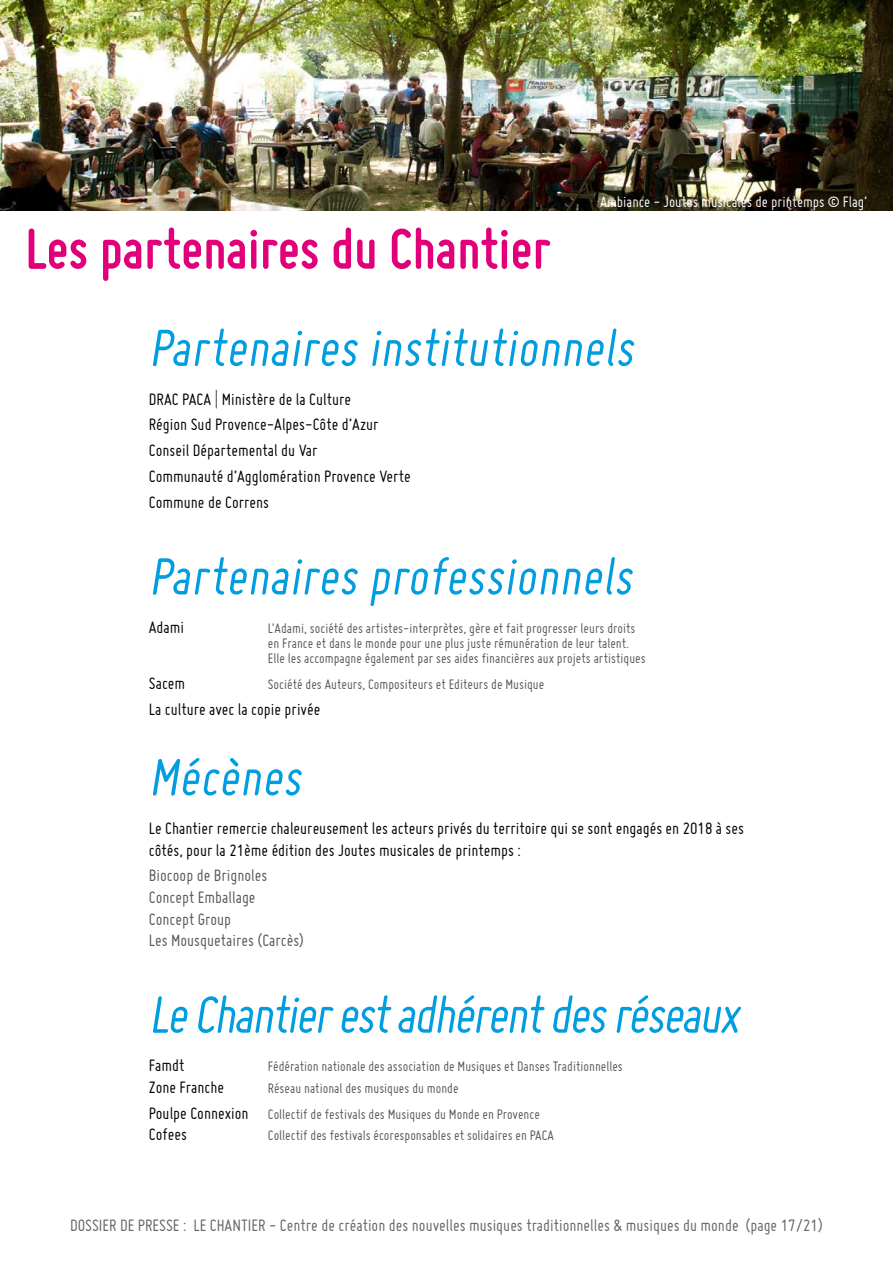
<style>
.page{position:relative;width:893px;height:1263px;background:#fff}
.page>*{position:absolute;margin:0;border:0;box-sizing:border-box;transform-origin:0 0}
.t1{font:700 60px "Miso";color:#e2007a}
.t2{font:italic 57px "Miso";color:#009ee0}
.t3{font:18px/25.8px "Miso";color:#000}
.t4{font:18px "Miso";color:#646567}
.t5{font:18px/21.6px "Miso";color:#58585a}
.t6{font:16.5px "Miso";color:#fff}
.t7{font:15px/15px "Miso";color:#58585a}
.s1{font-weight:300}
.s2{font-size:18px;color:#000}
</style>
<div class="page">
<img style="left:0;top:0;width:893px;height:210px">
<h1 class="t1" style="left:26px;top:215px;width:527px">Les partenaires du Chantier</h1>
<p class="t6" style="left:600px;top:193px;width:269px">Ambiance - Joutes musicales de printemps © Flag’</p>
<h2 class="t2" style="left:149px;top:316px;width:496px">Partenaires institutionnels</h2>
<p class="t3" style="left:149px;top:386px;width:263px">DRAC PACA <span class="s1">|</span> Ministère de la Culture<br>Région Sud Provence-Alpes-Côte d’Azur Conseil Départemental du Var<br>Communauté d’Agglomération Provence Verte Commune de Correns</p>
<h2 class="t2" style="left:149px;top:545px;width:495px">Partenaires professionnels</h2>
<p class="t3" style="left:149px;top:614px;width:37px">Adami</p>
<p class="t7" style="left:268px;top:621px;width:379px">L’Adami, société des artistes-interprètes, gère et fait progresser leurs droits en France et dans le monde pour une plus juste rémunération de leur talent.<br>Elle les accompagne également par ses aides financières aux projets artistiques</p>
<p class="t3" style="left:149px;top:670px;width:38px">Sacem</p>
<p class="t7" style="left:268px;top:676px;width:278px">Société des Auteurs, Compositeurs et Editeurs de Musique</p>
<p class="t3" style="left:149px;top:696px;width:173px">La culture avec la copie privée</p>
<h2 class="t2" style="left:149px;top:746px;width:164px">Mécènes</h2>
<p class="t3" style="left:149px;top:817px;width:597px;line-height:21.6px">Le Chantier remercie chaleureusement les acteurs privés du territoire qui se sont engagés en 2018 à ses côtés, pour la 21ème édition des Joutes musicales de printemps :</p>
<p class="t5" style="left:149px;top:865px;width:157px">Biocoop de Brignoles<br>Concept Emballage<br>Concept Group<br>Les Mousquetaires (Carcès)</p>
<h2 class="t2" style="left:149px;top:983px;width:602px">LeChantierestadhérentdesréseaux</h2>
<p class="t3" style="left:149px;top:1052px;width:37px">Famdt</p>
<p class="t7" style="left:268px;top:1059px;width:356px">Fédération nationale des association de Musiques et Danses Traditionnelles</p>
<p class="t3" style="left:149px;top:1074px;width:77px">Zone Franche</p>
<p class="t7" style="left:149px;top:1075px;width:392px;line-height:25.8px;text-indent:119px">Réseau national des musiques du monde<br><span class="s2">Poulpe Connexion</span> Collectif de festivals des Musiques du Monde en Provence</p>
<p class="t3" style="left:149px;top:1121px;width:40px">Cofees</p>
<p class="t7" style="left:268px;top:1128px;width:288px">Collectif des festivals écoresponsables et solidaires en PACA</p>
<p class="t4" style="left:70px;top:1215px;width:754px">DOSSIER DE PRESSE : LE CHANTIER - Centre de création des nouvelles musiques traditionnelles &amp; musiques du monde (page 17/21)</p>
</div>
